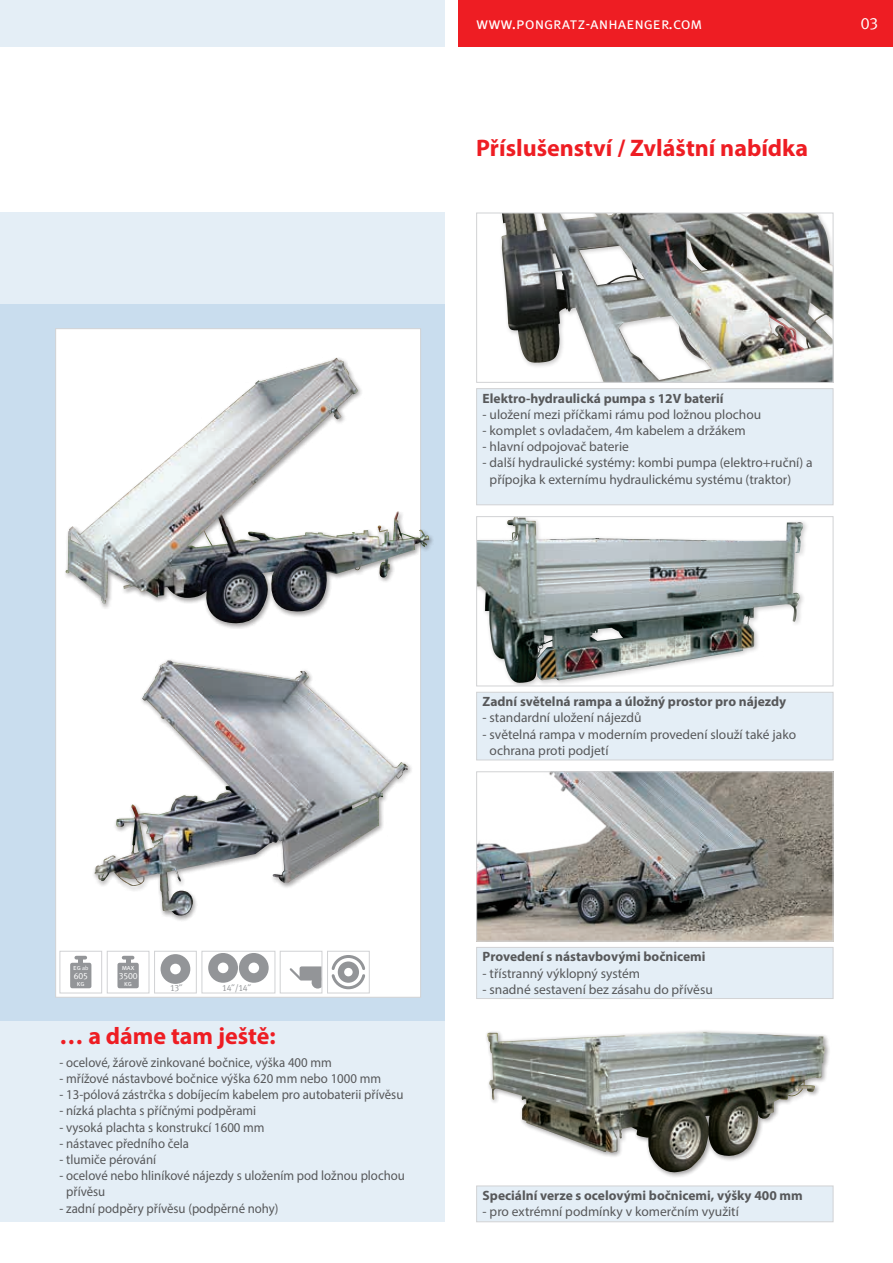
<style>
.page{position:relative;width:893px;height:1263px;background:#fff}
.page>*{position:absolute;margin:0;border:0;box-sizing:border-box;transform-origin:0 0}
.t1{font:700 24px "Myriad Pro";color:#ee1d23}
.t2{font:16.5px "Meta Plus Normal Caps";color:#fff}
.t3{font:13.5px/16.2px "Myriad Pro";color:#57585a}
.t4{font:13.5px/16.2px "Myriad Pro";color:#57585a;scale:.95 1}
.t5{font:700 13.5px "Myriad Pro";color:#57585a}
.t6{font:9px "Meta Plus Normal Caps";color:#939598}
.t7{font:9px "Meta Plus Normal Caps";letter-spacing:-.02em;color:#fff}
.t8{font:7.5px "Meta Plus Normal Caps";letter-spacing:-.02em;color:#fff}
.s1{font-family:"Meta Plus Normal";font-size:6px}
</style>
<div class="page">
<div style="left:0;top:213px;width:444px;height:1009px;background:#e4eef6"></div>
<div style="left:0;top:305px;width:444px;height:716px;background:#c9ddee"></div>
<img style="left:487px;top:1032px;width:339px;height:141px">
<div style="left:476px;top:1185px;width:357px;height:37px;background:#e4eef6;border:1px solid #d1d2d4"></div>
<div style="left:0;top:0;width:444px;height:47px;background:#e4eef6"></div>
<div style="left:458px;top:0;width:435px;height:47px;background:#ee1d23"></div>
<div style="left:55px;top:328px;width:366px;height:670px;background:#fff;border:1px solid #d1d2d4"></div>
<div style="left:63px;top:355px;width:372px;height:274px;background:#231f20;opacity:.25"></div>
<img style="left:65px;top:358px;width:365px;height:267px">
<div style="left:92px;top:658px;width:322px;height:263px;background:#231f20;opacity:.25"></div>
<img style="left:94px;top:663px;width:138px;height:238px">
<img style="left:478px;top:773px;width:353px;height:166px">
<div style="left:476px;top:771px;width:357px;height:170px;border:1px solid #d1d2d4"></div>
<div style="left:476px;top:388px;width:357px;height:117px;background:#e4eef6;border:1px solid #d1d2d4"></div>
<div style="left:476px;top:947px;width:357px;height:52px;background:#e4eef6;border:1px solid #d1d2d4"></div>
<div style="left:476px;top:692px;width:357px;height:68px;background:#e4eef6;border:1px solid #d1d2d4"></div>
<img style="left:501px;top:215px;width:330px;height:166px">
<div style="left:476px;top:213px;width:357px;height:170px;border:1px solid #d1d2d4"></div>
<img style="left:478px;top:518px;width:325px;height:166px">
<div style="left:476px;top:516px;width:357px;height:170px;border:1px solid #d1d2d4"></div>
<div style="left:107px;top:951px;width:42px;height:42px;background:#fff;border:1px solid #d1d2d4"></div>
<div style="left:117px;top:963px;width:22px;height:25px;background:#939598;border-radius:2px"></div>
<svg style="left:124px;top:956px;width:9px;height:7px"></svg>
<div style="left:60px;top:951px;width:42px;height:42px;background:#fff;border:1px solid #d1d2d4"></div>
<div style="left:70px;top:963px;width:21px;height:25px;background:#939598;border-radius:2px"></div>
<svg style="left:76px;top:956px;width:9px;height:7px"></svg>
<svg style="left:289px;top:966px;width:31px;height:22px"></svg>
<div style="left:280px;top:951px;width:42px;height:42px;border:1px solid #d1d2d4"></div>
<div style="left:154px;top:951px;width:43px;height:42px;background:#fff;border:1px solid #d1d2d4"></div>
<div style="left:161px;top:954px;width:29px;height:30px;background:#939598;border-radius:50%"></div>
<div style="left:170px;top:964px;width:11px;height:10px;background:#fff;border-radius:50%"></div>
<div style="left:327px;top:951px;width:43px;height:42px;background:#fff;border:1px solid #d1d2d4"></div>
<svg style="left:331px;top:955px;width:34px;height:35px"></svg>
<div style="left:202px;top:951px;width:73px;height:42px;background:#fff;border:1px solid #d1d2d4"></div>
<div style="left:208px;top:953px;width:30px;height:30px;background:#939598;border-radius:50%"></div>
<div style="left:218px;top:962px;width:10px;height:11px;background:#fff;border-radius:50%"></div>
<div style="left:239px;top:953px;width:30px;height:30px;background:#939598;border-radius:50%"></div>
<div style="left:248px;top:962px;width:11px;height:11px;background:#fff;border-radius:50%"></div>
<p class="t2" style="left:476px;top:13px;width:228px">www.pongratz-anhaenger.com</p>
<h1 class="t1" style="left:476px;top:132px;width:333px">Příslušenství / Zvláštní nabídka</h1>
<p class="t2" style="left:861px;top:13px;width:19px">03</p>
<p class="t5" style="left:483px;top:389px;width:243px">Elektro-hydraulická pumpa s 12V baterií</p>
<p class="t3" style="left:483px;top:406px;width:280px">- uložení mezi příčkami rámu pod ložnou plochou</p>
<p class="t3" style="left:483px;top:422px;width:265px">- komplet s ovladačem, 4m kabelem a držákem</p>
<p class="t3" style="left:483px;top:438px;width:148px">- hlavní odpojovač baterie</p>
<p class="t3" style="left:490px;top:455px;width:324px;text-indent:-7px">- další hydraulické systémy: kombi pumpa (elektro+ruční) a přípojka k externímu hydraulickému systému (traktor)</p>
<p class="t8" style="left:73px;top:963px;width:17px">eg <span class="s1">ab</span></p>
<p class="t7" style="left:74px;top:970px;width:16px">605</p>
<p class="t8" style="left:77px;top:979px;width:9px">kg</p>
<p class="t8" style="left:122px;top:963px;width:14px">max</p>
<p class="t7" style="left:119px;top:970px;width:20px">3500</p>
<p class="t8" style="left:124px;top:979px;width:9px">kg</p>
<p class="t6" style="left:170px;top:983px;width:14px">13˝</p>
<p class="t6" style="left:222px;top:983px;width:31px">14˝/14˝</p>
<h1 class="t1" style="left:60px;top:1021px;width:218px">… a dáme tam ještě:</h1>
<p class="t4" style="left:60px;top:1054px;width:288px">- ocelové, žárově zinkované bočnice, výška 400 mm</p>
<p class="t4" style="left:60px;top:1070px;width:340px">- mřížové nástavbové bočnice výška 620 mm nebo 1000 mm</p>
<p class="t4" style="left:60px;top:1086px;width:363px">- 13-pólová zástrčka s dobíjecím kabelem pro autobaterii přívěsu</p>
<p class="t4" style="left:60px;top:1103px;width:209px">- nízká plachta s příčnými podpěrami</p>
<p class="t4" style="left:60px;top:1119px;width:217px">- vysoká plachta s konstrukcí 1600 mm</p>
<p class="t4" style="left:60px;top:1135px;width:138px">- nástavec předního čela</p>
<p class="t4" style="left:60px;top:1151px;width:103px">- tlumiče pérování</p>
<p class="t4" style="left:66px;top:1167px;width:358px;text-indent:-7px">- ocelové nebo hliníkové nájezdy s uložením pod ložnou plochou přívěsu</p>
<p class="t4" style="left:60px;top:1200px;width:232px">- zadní podpěry přívěsu (podpěrné nohy)</p>
<p class="t5" style="left:483px;top:693px;width:305px">Zadní světelná rampa a úložný prostor pro nájezdy</p>
<p class="t3" style="left:483px;top:710px;width:161px">- standardní uložení nájezdů</p>
<p class="t3" style="left:490px;top:726px;width:308px;text-indent:-7px">- světelná rampa v moderním provedení slouží také jako ochrana proti podjetí</p>
<p class="t5" style="left:483px;top:948px;width:224px">Provedení s nástavbovými bočnicemi</p>
<p class="t3" style="left:483px;top:965px;width:159px">- třístranný výklopný systém</p>
<p class="t3" style="left:483px;top:981px;width:232px">- snadné sestavení bez zásahu do přívěsu</p>
<p class="t5" style="left:483px;top:1186px;width:322px">Speciální verze s ocelovými bočnicemi, výšky 400 mm</p>
<p class="t3" style="left:483px;top:1203px;width:258px">- pro extrémní podmínky v komerčním využití</p>
</div>
